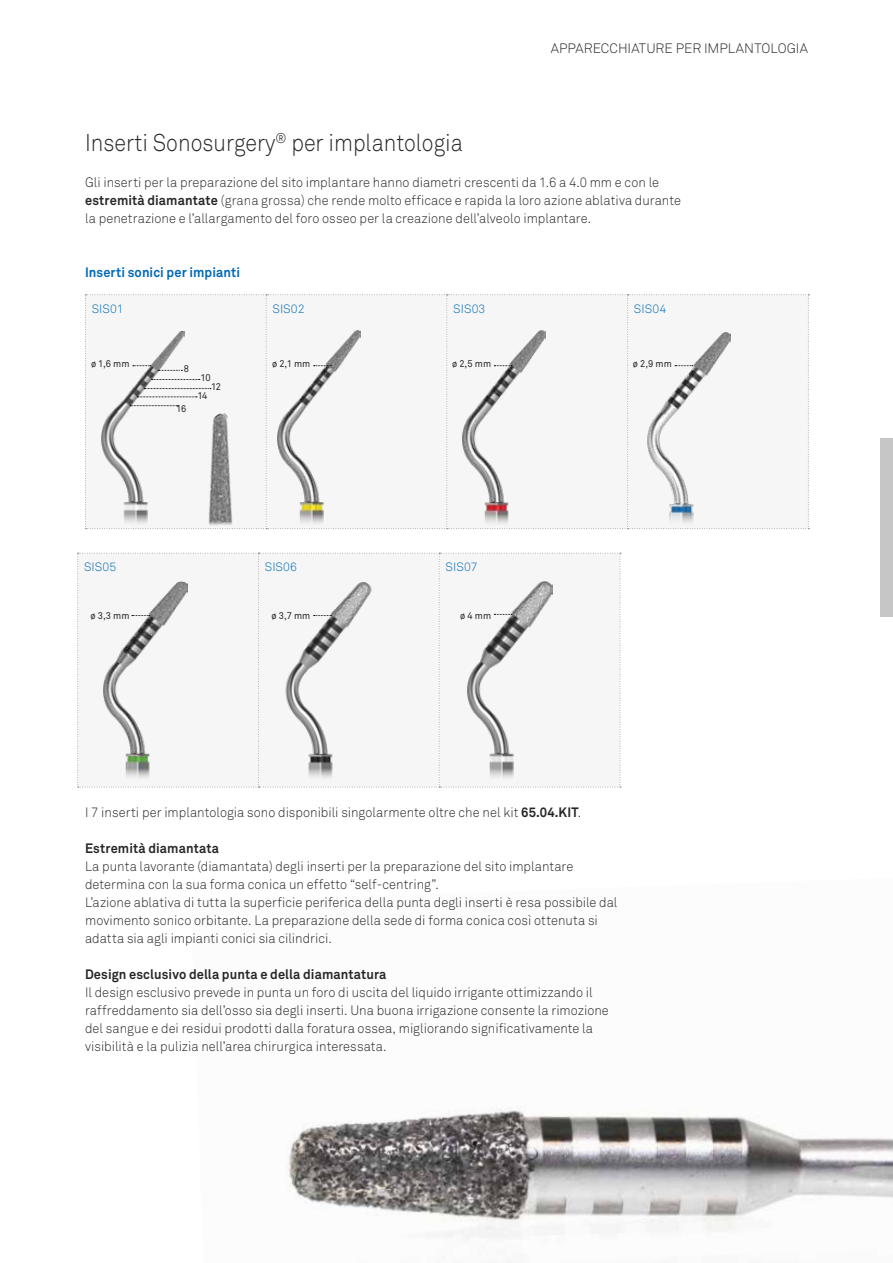
<style>
.page{position:relative;width:893px;height:1263px;background:#fff}
.page>*{position:absolute;margin:0;border:0;box-sizing:border-box;transform-origin:0 0}
.t1{font:24px "Akkurat Light Pro";color:#282727;scale:.9 1}
.t2{font:13.5px/18px "Akkurat Light Pro";letter-spacing:.005em;color:#282727;scale:.95 1}
.t3{font:700 13.5px "Akkurat Pro";letter-spacing:.01em;color:#282727;scale:.95 1}
.t4{font:13.5px "Akkurat Light Pro";letter-spacing:.005em;color:#282727}
.t5{font:700 13.5px "Akkurat Pro";letter-spacing:.01em;color:#0069b4;scale:.95 1}
.t6{font:12px "Akkurat Light Pro";letter-spacing:.005em;color:#0069b4}
.t7{font:9.75px "Akkurat Pro";letter-spacing:.015em;color:#282727;scale:.95 1}
.s1{font-family:"Akkurat Pro";font-weight:700}
</style>
<div class="page">
<div style="left:880px;top:439px;width:13px;height:178px;background:#c6c6c6"></div>
<img style="left:287px;top:1109px;width:606px;height:154px">
<svg style="left:77px;top:553px;width:544px;height:235px"></svg>
<svg style="left:85px;top:294px;width:724px;height:235px"></svg>
<img style="left:199px;top:413px;width:47px;height:113px">
<p class="t4" style="left:551px;top:40px;width:259px">APPARECCHIATURE PER IMPLANTOLOGIA</p>
<h1 class="t1" style="left:85px;top:128px;width:421px">Inserti Sonosurgery<sup>®</sup> per implantologia</h1>
<p class="t2" style="left:85px;top:173px;width:629px">Gli inserti per la preparazione del sito implantare hanno diametri crescenti da 1.6 a 4.0 mm e con le <span class="s1">estremità diamantate</span> (grana grossa) che rende molto efficace e rapida la loro azione ablativa durante la penetrazione e l’allargamento del foro osseo per la creazione dell’alveolo implantare.</p>
<p class="t5" style="left:85px;top:263px;width:165px">Inserti sonici per impianti</p>
<p class="t6" style="left:92px;top:301px;width:33px">SIS01</p>
<p class="t6" style="left:273px;top:301px;width:33px">SIS02</p>
<p class="t6" style="left:453px;top:301px;width:34px">SIS03</p>
<p class="t6" style="left:634px;top:301px;width:34px">SIS04</p>
<p class="t7" style="left:91px;top:358px;width:42px">ø 1,6 mm</p>
<p class="t7" style="left:184px;top:363px;width:7px">8</p>
<p class="t7" style="left:176px;top:403px;width:12px">16</p>
<p class="t7" style="left:201px;top:372px;width:12px">10</p>
<p class="t7" style="left:211px;top:381px;width:12px">12</p>
<p class="t7" style="left:197px;top:390px;width:12px">14</p>
<p class="t7" style="left:272px;top:358px;width:42px">ø 2,1 mm</p>
<p class="t7" style="left:452px;top:358px;width:43px">ø 2,5 mm</p>
<p class="t6" style="left:84px;top:560px;width:34px">SIS05</p>
<p class="t6" style="left:265px;top:560px;width:34px">SIS06</p>
<p class="t6" style="left:446px;top:560px;width:33px">SIS07</p>
<p class="t7" style="left:91px;top:609px;width:43px">ø 3,3 mm</p>
<p class="t7" style="left:271px;top:609px;width:42px">ø 3,7 mm</p>
<p class="t7" style="left:460px;top:609px;width:34px">ø 4 mm</p>
<p class="t7" style="left:633px;top:358px;width:43px">ø 2,9 mm</p>
<p class="t2" style="left:85px;top:803px;width:524px">I 7 inserti per implantologia sono disponibili singolarmente oltre che nel kit <span class="s1">65.04.KIT</span>.</p>
<p class="t3" style="left:85px;top:839px;width:143px">Estremità diamantata</p>
<p class="t2" style="left:85px;top:857px;width:562px">La punta lavorante (diamantata) degli inserti per la preparazione del sito implantare determina con la sua forma conica un effetto “self-centring”.<br>L’azione ablativa di tutta la superficie periferica della punta degli inserti è resa possibile dal movimento sonico orbitante. La preparazione della sede di forma conica così ottenuta si adatta sia agli impianti conici sia cilindrici.</p>
<p class="t3" style="left:85px;top:965px;width:319px">Design esclusivo della punta e della diamantatura</p>
<p class="t2" style="left:85px;top:983px;width:553px">Il design esclusivo prevede in punta un foro di uscita del liquido irrigante ottimizzando il raffreddamento sia dell’osso sia degli inserti. Una buona irrigazione consente la rimozione del sangue e dei residui prodotti dalla foratura ossea, migliorando significativamente la visibilità e la pulizia nell’area chirurgica interessata.</p>
</div>
